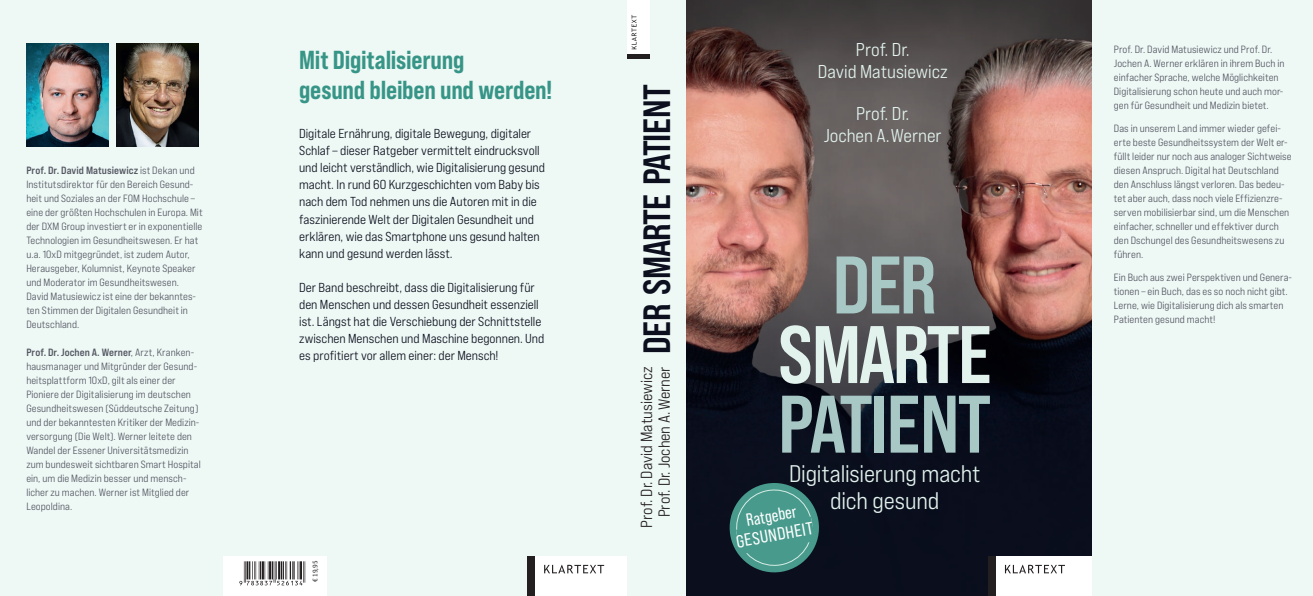
<style>
.page{position:relative;width:1313px;height:596px;background:#fff}
.page>*{position:absolute;margin:0;border:0;box-sizing:border-box;transform-origin:0 0}
.t1{font:81.3px/69.5px "Bebas Neue Pro Sm E Bd";letter-spacing:-.03em;color:#a7c8c5}
.t2{font:38px "Bebas Neue Pro Sm E Bd";letter-spacing:-.02em;color:#0b0f1e}
.t3{font:26px/30px "Bebas Neue Pro Sm E Eb";letter-spacing:-.01em;color:#379587}
.t4{font:24px/27.6px "Bebas Neue Pro Exp Md";letter-spacing:-.005em;color:#e2f2ed;text-align:center}
.t5{font:18.6px/21.4px "Bebas Neue Pro Exp Md";letter-spacing:-.005em;color:#e2f2ed;text-align:center}
.t6{font:17.6px "Bebas Neue Pro Sm E Rg";color:#fff}
.t7{font:17.6px "Bebas Neue Pro";color:#fff}
.t8{font:16px "Bebas Neue Pro Exp Md";color:#231f20}
.t9{font:13px/17px "Bebas Neue Pro Exp Md";letter-spacing:-.005em;color:#0b0f1e}
.t10{font:10.5px/14px "Bebas Neue Pro Exp Md";letter-spacing:.005em;color:#535662}
.Ladenpreis{font:6.7px "Guardian Agate Sans 1";color:#231f20}
.s1{font-family:"Bebas Neue Pro Exp Bd"}
.s2{color:#e2f2ed}
</style>
<div class="page">
<div style="left:0;top:0;width:1312px;height:595px;background:#eef8f4"></div>
<img style="left:117px;top:43px;width:81px;height:104px">
<img style="left:26px;top:43px;width:82px;height:104px">
<div style="left:223px;top:556px;width:103px;height:39px;background:#fff"></div>
<div style="left:533px;top:556px;width:93px;height:39px;background:#fff"></div>
<svg style="left:544px;top:564px;width:60px;height:9px"></svg>
<div style="left:527px;top:556px;width:7px;height:39px;background:#231f20"></div>
<svg style="left:239px;top:561px;width:66px;height:24px"></svg>
<div style="left:626px;top:0;width:23px;height:55px;background:#fff"></div>
<svg style="left:631px;top:15px;width:5px;height:34px"></svg>
<hr style="left:626px;top:55px;width:23px;height:4px;background:#231f20">
<img style="left:686px;top:0;width:405px;height:595px">
<svg style="left:726px;top:479px;width:96px;height:96px;background:#366f6a"></svg>
<div style="left:994px;top:556px;width:97px;height:39px;background:#fff"></div>
<svg style="left:1005px;top:564px;width:60px;height:9px"></svg>
<div style="left:988px;top:556px;width:7px;height:39px;background:#231f20"></div>
<p class="t10" style="left:26px;top:162px;width:178px"><span class="s1">Prof. Dr. David Matusiewicz</span> ist Dekan und Institutsdirektor für den Bereich Gesund&shy;heit und Soziales an der FOM Hochschule – eine der größten Hochschulen in Europa. Mit der DXM Group investiert er in exponentielle Technologien im Gesundheitswesen. Er hat u.a. 10xD mitgegründet, ist zudem Autor, Herausgeber, Kolumnist, Keynote Speaker und Moderator im Gesundheitswesen.<br>David Matusiewicz ist eine der bekanntes&shy;ten Stimmen der Digitalen Gesundheit in Deutschland.</p>
<p class="t10" style="left:26px;top:344px;width:176px"><span class="s1">Prof. Dr. Jochen A. Werner</span>, Arzt, Kranken&shy;hausmanager und Mitgründer der Gesund&shy;heitsplattform 10xD, gilt als einer der Pioniere der Digitalisierung im deutschen Gesundheitswesen (Süddeutsche Zeitung) und der bekanntesten Kritiker der Medizin&shy;versorgung (Die Welt). Werner leitete den Wandel der Essener Universitätsmedizin zum bundesweit sichtbaren Smart Hospital ein, um die Medizin besser und mensch&shy;licher zu machen. Werner ist Mitglied der Leopoldina.</p>
<p class="t3" style="left:299px;top:45px;width:255px">Mit Digitalisierung<br>gesund bleiben und werden!</p>
<p class="t9" style="left:299px;top:125px;width:247px">Digitale Ernährung, digitale Bewegung, digitaler Schlaf – dieser Ratgeber vermittelt eindrucksvoll und leicht verständlich, wie Digitalisierung gesund macht. In rund 60 Kurzgeschichten vom Baby bis nach dem Tod nehmen uns die Autoren mit in die faszinierende Welt der Digitalen Gesundheit und erklären, wie das Smartphone uns gesund halten kann und gesund werden lässt.</p>
<p class="t9" style="left:299px;top:278px;width:247px">Der Band beschreibt, dass die Digitalisierung für den Menschen und dessen Gesundheit essenziell ist. Längst hat die Verschiebung der Schnittstelle zwischen Menschen und Maschine begonnen. Und es profitiert vor allem einer: der Mensch!</p>
<p class="Ladenpreis" style="left:311px;top:581px;width:23px;rotate:-90deg">€ 19,95</p>
<p class="t2" style="left:634px;top:354px;width:271px;rotate:-90deg">DER SMARTE PATIENT</p>
<p class="t8" style="left:637px;top:527px;width:163px;rotate:-90deg">Prof. Dr. David Matusiewicz</p>
<p class="t8" style="left:654px;top:517px;width:152px;rotate:-90deg">Prof. Dr. Jochen A. Werner</p>
<p class="t5" style="left:818px;top:39px;width:131px">Prof. Dr.<br>David Matusiewicz</p>
<p class="t5" style="left:823px;top:103px;width:119px">Prof. Dr.<br>Jochen A. Werner</p>
<p class="t1" style="left:832px;top:249px;width:106px">DER</p>
<p class="t1" style="left:778px;top:318px;width:215px"><span class="s2">SMARTE<br></span>PATIENT</p>
<p class="t4" style="left:789px;top:458px;width:193px">Digitalisierung macht dich gesund</p>
<p class="t7" style="left:744px;top:510px;width:52px;rotate:-10deg">Ratgeber</p>
<p class="t6" style="left:734px;top:531px;width:79px;rotate:-10deg">GESUNDHEIT</p>
<p class="t10" style="left:1113px;top:42px;width:172px">Prof. Dr. David Matusiewicz und Prof. Dr.<br>Jochen A. Werner erklären in ihrem Buch in einfacher Sprache, welche Möglichkeiten Digitalisierung schon heute und auch mor&shy;gen für Gesundheit und Medizin bietet.</p>
<p class="t10" style="left:1113px;top:121px;width:179px">Das in unserem Land immer wieder gefei&shy;erte beste Gesundheitssystem der Welt er&shy;füllt leider nur noch aus analoger Sichtweise diesen Anspruch. Digital hat Deutschland den Anschluss längst verloren. Das bedeu&shy;tet aber auch, dass noch viele Effizienzre&shy;serven mobilisierbar sind, um die Menschen einfacher, schneller und effektiver durch den Dschungel des Gesundheitswesens zu führen.</p>
<p class="t10" style="left:1113px;top:270px;width:180px">Ein Buch aus zwei Perspektiven und Genera&shy;tionen – ein Buch, das es so noch nicht gibt.<br>Lerne, wie Digitalisierung dich als smarten Patienten gesund macht!</p>
</div>
